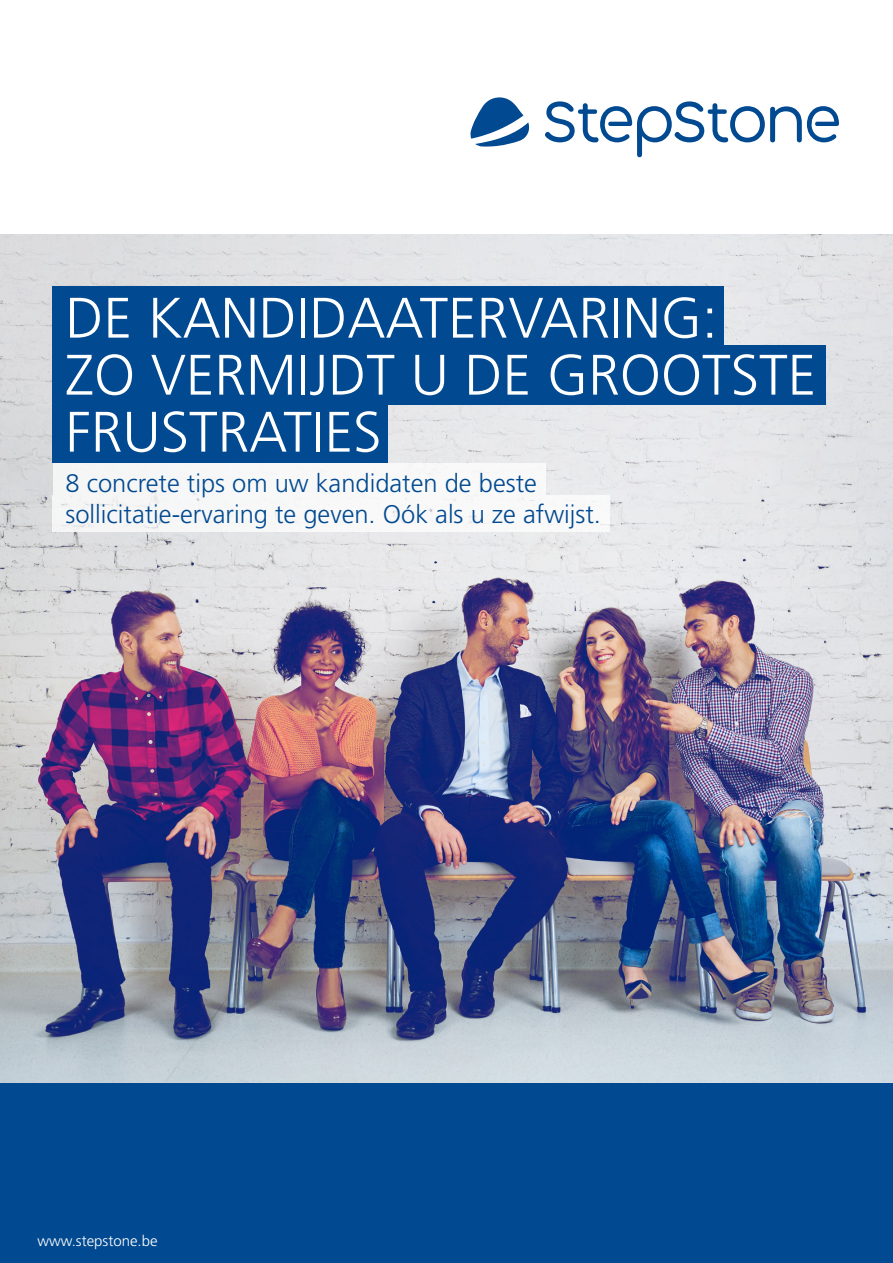
<style>
.page{position:relative;width:893px;height:1263px;background:#fff}
.page>*{position:absolute;margin:0;border:0;box-sizing:border-box;transform-origin:0 0}
.t1{font:300 57px/57px "Frutiger LT Std";color:#fff}
.t2{font:300 25.5px/30.6px "Frutiger LT Std";color:#014990}
.t3{font:300 15px "Frutiger LT Std";color:#fff}
</style>
<div class="page">
<img style="left:0;top:235px;width:893px;height:848px">
<div style="left:0;top:1083px;width:893px;height:180px;background:#014990"></div>
<div style="left:53px;top:286px;width:671px;height:68px;background:#014990"></div>
<svg style="left:470px;top:97px;width:60px;height:50px"></svg>
<svg style="left:545px;top:101px;width:294px;height:56px"></svg>
<div style="left:53px;top:345px;width:773px;height:60px;background:#014990"></div>
<div style="left:53px;top:403px;width:335px;height:60px;background:#014990"></div>
<div style="left:53px;top:463px;width:492px;height:32px;background:#f7f8f8"></div>
<div style="left:53px;top:495px;width:557px;height:36px;background:#f8f8f8"></div>
<p class="t1" style="left:65px;top:290px;width:654px">DE KANDIDAATERVARING:</p>
<p class="t1" style="left:65px;top:347px;width:752px">ZO VERMIJDT U DE GROOTSTE<br>FRUSTRATIES</p>
<p class="t2" style="left:65px;top:468px;width:537px">8 concrete tips om uw kandidaten de beste sollicitatie-ervaring te geven. Oók als u ze afwijst.</p>
<p class="t3" style="left:38px;top:1232px;width:122px">www.stepstone.be</p>
</div>
